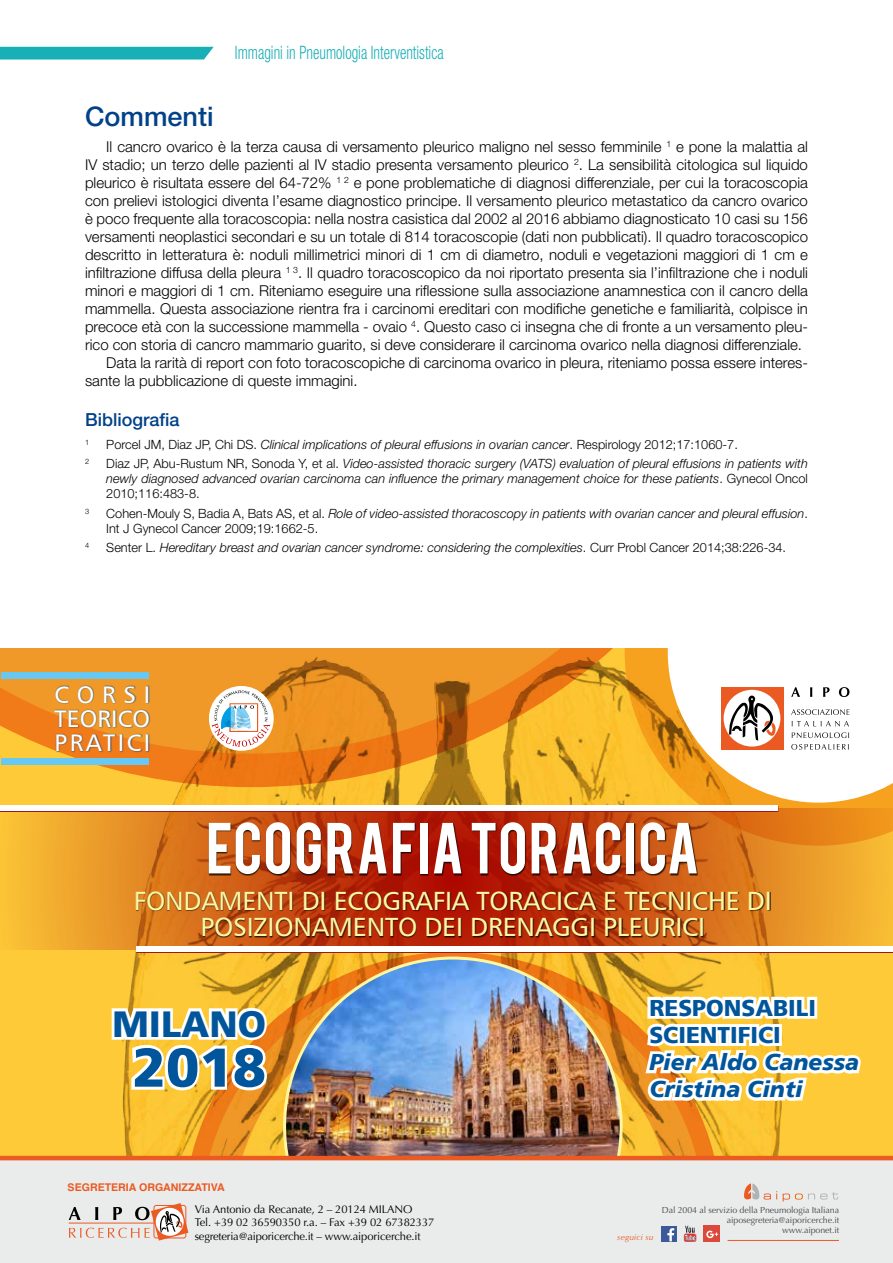
<style>
.page{position:relative;width:893px;height:1263px;background:#fff}
.page>*{position:absolute;margin:0;border:0;box-sizing:border-box;transform-origin:0 0}
.t1{font:56.7px "Bebas";letter-spacing:.015em;color:#fff}
.t2{font:900 54.6px "Frutiger";color:#00559b}
.t3{font:900 36.3px "Frutiger";color:#00559b}
.t4{font:500 27px "Helvetica Neue LT Std";color:#004188}
.t5{font:26.4px/26.4px "Frutiger";letter-spacing:-.01em;color:#fff6a2;text-align:center}
.t6{font:24px/23.9px "Frutiger";letter-spacing:.1em;color:#fff;text-align:justify}
.t7{font:italic 900 22.65px/27.3px "Frutiger";color:#00559b}
.t8{font:900 22.65px/27.3px "Frutiger";color:#00559b}
.t9{font:300 condensed 18.45px "Helvetica Neue LT Std";color:#18afb7;scale:.8 1}
.t10{font:500 18px "Helvetica Neue LT Std";color:#004188}
.t11{font:300 15px "Helvetica Neue LT Std";color:#000}
.t12{font:italic 300 12.75px/15px "Helvetica Neue LT Std";color:#000;text-align:justify}
.t13{font:11.25px/13.5px "Optima";letter-spacing:-.01em;color:#000}
.t14{font:700 10.65px "Helvetica";color:#eb5a22}
.t15{font:8.85px/10.1px "Optima";letter-spacing:-.01em;color:#484847;text-align:right}
.t16{font:italic 8.4px "Optima";letter-spacing:.02em;color:#eb5a22}
.t17{font:300 7.5px "Helvetica Neue LT Std";color:#000}
.s1{font-style:normal}
</style>
<div class="page">
<svg style="left:0;top:47px;width:214px;height:13px;background:#25b3bb"></svg>
<div style="left:1px;top:648px;width:892px;height:515px;background:#feca38"></div>
<svg style="left:1px;top:648px;width:667px;height:123px"></svg>
<img style="left:119px;top:653px;width:668px;height:503px">
<img style="left:283px;top:956px;width:340px;height:200px">
<div style="left:54px;top:686px;width:96px;height:67px;background:#00437f;opacity:.75"></div>
<div style="left:1px;top:672px;width:147px;height:7px;background:#67c8f3"></div>
<div style="left:1px;top:758px;width:147px;height:6px;background:#67c8f3"></div>
<svg style="left:12px;top:808px;width:881px;height:141px;background:#db7a1e"></svg>
<div style="left:1px;top:806px;width:777px;height:6px;background:#9e1720"></div>
<div style="left:1px;top:805px;width:777px;height:6px;background:#fff"></div>
<div style="left:208px;top:823px;width:490px;height:52px;background:#000;opacity:.75"></div>
<div style="left:136px;top:892px;width:635px;height:45px;background:#000;opacity:.75"></div>
<svg style="left:209px;top:686px;width:65px;height:65px;background:#dcccb9"></svg>
<div style="left:1px;top:1157px;width:892px;height:106px;background:#eaebeb"></div>
<hr style="left:1px;top:1156px;width:892px;height:4px;background:#eb5a22">
<svg style="left:69px;top:1203px;width:119px;height:37px"></svg>
<svg style="left:783px;top:1192px;width:55px;height:9px"></svg>
<svg style="left:744px;top:1183px;width:33px;height:16px"></svg>
<svg style="left:661px;top:1225px;width:178px;height:17px"></svg>
<div style="left:137px;top:947px;width:756px;height:6px;background:#9e1720"></div>
<div style="left:136px;top:946px;width:757px;height:6px;background:#fff"></div>
<svg style="left:642px;top:965px;width:219px;height:158px"></svg>
<svg style="left:111px;top:977px;width:161px;height:118px"></svg>
<svg style="left:668px;top:648px;width:225px;height:155px;background:#f3e1cb"></svg>
<p class="t9" style="left:235px;top:42px;width:262px">Immagini in Pneumologia Interventistica</p>
<h3 class="t4" style="left:85px;top:100px;width:130px">Commenti</h3>
<p class="t11" style="left:106px;top:138px;width:703px">Il cancro ovarico è la terza causa di versamento pleurico maligno nel sesso femminile <sup>1</sup> e pone la malattia al</p>
<p class="t11" style="left:85px;top:156px;width:724px">IV stadio; un terzo delle pazienti al IV stadio presenta versamento pleurico <sup>2</sup>. La sensibilità citologica sul liquido</p>
<p class="t11" style="left:85px;top:174px;width:724px">pleurico è risultata essere del 64-72% <sup>1</sup> <sup>2</sup> e pone problematiche di diagnosi differenziale, per cui la toracoscopia</p>
<p class="t11" style="left:85px;top:192px;width:724px">con prelievi istologici diventa l’esame diagnostico principe. Il versamento pleurico metastatico da cancro ovarico</p>
<p class="t11" style="left:85px;top:210px;width:724px">è poco frequente alla toracoscopia: nella nostra casistica dal 2002 al 2016 abbiamo diagnosticato 10 casi su 156</p>
<p class="t11" style="left:85px;top:228px;width:724px">versamenti neoplastici secondari e su un totale di 814 toracoscopie (dati non pubblicati). Il quadro toracoscopico</p>
<p class="t11" style="left:85px;top:246px;width:724px">descritto in letteratura è: noduli millimetrici minori di 1 cm di diametro, noduli e vegetazioni maggiori di 1 cm e</p>
<p class="t11" style="left:85px;top:264px;width:724px">infiltrazione diffusa della pleura <sup>1</sup> <sup>3</sup>. Il quadro toracoscopico da noi riportato presenta sia l’infiltrazione che i noduli</p>
<p class="t11" style="left:85px;top:282px;width:724px">minori e maggiori di 1 cm. Riteniamo eseguire una riflessione sulla associazione anamnestica con il cancro della</p>
<p class="t11" style="left:85px;top:300px;width:724px">mammella. Questa associazione rientra fra i carcinomi ereditari con modifiche genetiche e familiarità, colpisce in</p>
<p class="t11" style="left:85px;top:318px;width:724px">precoce età con la successione mammella - ovaio <sup>4</sup>. Questo caso ci insegna che di fronte a un versamento pleu-</p>
<p class="t11" style="left:85px;top:336px;width:718px">rico con storia di cancro mammario guarito, si deve considerare il carcinoma ovarico nella diagnosi differenziale.</p>
<p class="t11" style="left:106px;top:354px;width:703px">Data la rarità di report con foto toracoscopiche di carcinoma ovarico in pleura, riteniamo possa essere interes-</p>
<p class="t11" style="left:85px;top:372px;width:274px">sante la pubblicazione di queste immagini.</p>
<p class="t10" style="left:85px;top:409px;width:96px">Bibliografia</p>
<p class="t17" style="left:85px;top:438px;width:6px">1</p>
<p class="t12" style="left:106px;top:437px;width:633px"><span class="s1">Porcel JM, Diaz JP, Chi DS.</span> Clinical implications of pleural effusions in ovarian cancer<span class="s1">. Respirology 2012;17:1060-7.</span></p>
<p class="t17" style="left:85px;top:457px;width:6px">2</p>
<p class="t12" style="left:106px;top:456px;width:703px"><span class="s1">Diaz JP, Abu-Rustum NR, Sonoda Y, et al.</span> Video-assisted thoracic surgery (VATS) evaluation of pleural effusions in patients with newly diagnosed advanced ovarian carcinoma can influence the primary management choice for these patients<span class="s1">. Gynecol Oncol 2010;116:483-8.</span></p>
<p class="t17" style="left:85px;top:506px;width:6px">3</p>
<p class="t12" style="left:106px;top:505px;width:703px"><span class="s1">Cohen-Mouly S, Badia A, Bats AS, et al.</span> Role of video-assisted thoracoscopy in patients with ovarian cancer and pleural effusion<span class="s1">.<br>Int J Gynecol Cancer 2009;19:1662-5.</span></p>
<p class="t17" style="left:85px;top:540px;width:6px">4</p>
<p class="t12" style="left:106px;top:540px;width:681px"><span class="s1">Senter L.</span> Hereditary breast and ovarian cancer syndrome: considering the complexities<span class="s1">. Curr Probl Cancer 2014;38:226-34.</span></p>
<h3 class="t6" style="left:55px;top:682px;width:97px">CORSI TEORICO PRATICI</h3>
<h1 class="t1" style="left:206px;top:807px;width:495px">ECOGRAFIA TORACICA</h1>
<h3 class="t5" style="left:134px;top:887px;width:640px">FONDAMENTI DI ECOGRAFIA TORACICA E TECNICHE DI<br>POSIZIONAMENTO DEI DRENAGGI PLEURICI</h3>
<h3 class="t3" style="left:113px;top:1002px;width:155px">MILANO</h3>
<h2 class="t2" style="left:133px;top:1034px;width:135px">2018</h2>
<p class="t14" style="left:68px;top:1178px;width:159px">SEGRETERIA ORGANIZZATIVA</p>
<p class="t13" style="left:195px;top:1202px;width:241px">Via Antonio da Recanate, 2 – 20124 MILANO<br>Tel. +39 02 36590350 r.a. – Fax +39 02 67382337 segreteria@aiporicerche.it – www.aiporicerche.it</p>
<h3 class="t8" style="left:649px;top:994px;width:168px">RESPONSABILI<br>SCIENTIFICI</h3>
<h3 class="t7" style="left:649px;top:1049px;width:211px">Pier Aldo Canessa<br>Cristina Cinti</h3>
<p class="t16" style="left:617px;top:1232px;width:38px">seguici su</p>
<p class="t15" style="left:662px;top:1205px;width:179px">Dal 2004 al servizio della Pneumologia Italiana aiposegreteria@aiporicerche.it<br>www.aiponet.it</p>
</div>
